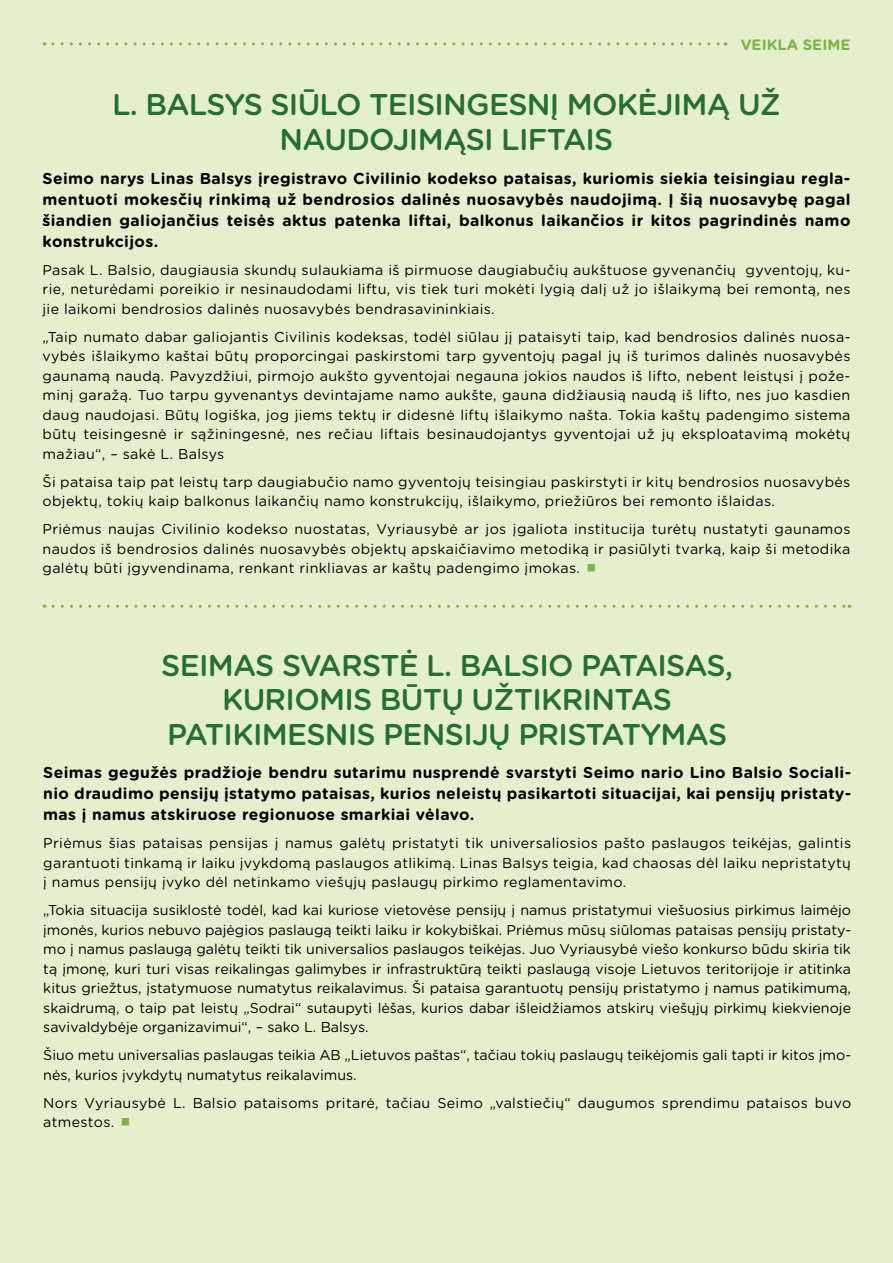
<style>
.page{position:relative;width:893px;height:1263px;background:#e6efcd}
.page>*{position:absolute;margin:0;border:0;box-sizing:border-box;transform-origin:0 0}
.t1{font:500 30px "Gotham Rounded";letter-spacing:-.025em;color:#227131}
.t2{font:700 15.75px/21px "Gotham Rounded";letter-spacing:.025em;color:#000;text-align:justify}
.t3{font:700 15px "Gotham Rounded";color:#7ab63e}
.t4{font:14.25px/19.5px "Gotham Rounded";letter-spacing:.025em;color:#000;text-align:justify}
.t5{font:14.25px/19.5px "Gotham Rounded";color:#000}
</style>
<div class="page">
<svg style="left:53px;top:42px;width:673px;height:3px"></svg>
<svg style="left:53px;top:605px;width:797px;height:3px"></svg>
<p class="t3" style="left:741px;top:34px;width:111px">VEIKLA SEIME</p>
<h1 class="t1" style="left:112px;top:83px;width:75px">L. BALS</h1>
<h1 class="t1" style="left:224px;top:83px;width:164px">YSSIŪLO TEISINGESN</h1>
<h1 class="t1" style="left:550px;top:83px;width:41px">Į MOK</h1>
<h1 class="t1" style="left:637px;top:83px;width:141px">ĖJIMĄ UŽ</h1>
<h1 class="t1" style="left:280px;top:118px;width:285px">NAUDOJIMĄSI LI FTAIS</h1>
<p class="t2" style="left:43px;top:167px;width:809px">Seimo narys Linas Balsys įregistravo Civilinio kodekso pataisas, kuriomis siekia teisingiau regla&shy;mentuoti mokesčių rinkimą už bendrosios dalinės nuosavybės naudojimą. Į šią nuosavybę pagal šiandien galiojančius teisės aktus patenka liftai, balkonus laikančios ir kitos pagrindinės namo konstrukcijos.</p>
<p class="t4" style="left:43px;top:259px;width:809px">Pasak L. Balsio, daugiausia skundų sulaukiama iš pirmuose daugiabučių aukštuose gyvenančių gyventojų, ku&shy;rie, neturėdami poreikio ir nesinaudodami liftu, vis tiek turi mokėti lygią dalį už jo išlaikymą bei remontą, nes jie laikomi bendrosios dalinės nuosavybės bendrasavininkiais.</p>
<p class="t4" style="left:43px;top:326px;width:809px">„Taip numato dabar galiojantis Civilinis kodeksas, todėl siūlau jį pataisyti taip, kad bendrosios dalinės nuosa&shy;vybės išlaikymo kaštai būtų proporcingai paskirstomi tarp gyventojų pagal jų iš turimos dalinės nuosavybės gaunamą naudą. Pavyzdžiui, pirmojo aukšto gyventojai negauna jokios naudos iš lifto, nebent leistųsi į pože&shy;minį garažą. Tuo tarpu gyvenantys devintajame namo aukšte, gauna didžiausią naudą iš lifto, nes juo kasdien daug naudojasi. Būtų logiška, jog jiems tektų ir didesnė liftų išlaikymo našta. Tokia kaštų padengimo sistema būtų teisingesnė ir sąžiningesnė, nes rečiau liftais besinaudojantys gyventojai už jų eksploatavimą mokėtų mažiau“, – sakė L. Balsys</p>
<p class="t4" style="left:43px;top:471px;width:809px">Ši pataisa taip pat leistų tarp daugiabučio namo gyventojų teisingiau paskirstyti ir kitų bendrosios nuosavybės objektų, tokių kaip balkonus laikančių namo konstrukcijų, išlaikymo, priežiūros bei remonto išlaidas.</p>
<p class="t4" style="left:43px;top:519px;width:809px">Priėmus naujas Civilinio kodekso nuostatas, Vyriausybė ar jos įgaliota institucija turėtų nustatyti gaunamos naudos iš bendrosios dalinės nuosavybės objektų apskaičiavimo metodiką ir pasiūlyti tvarką, kaip ši metodika galėtų būti įgyvendinama, renkant rinkliavas ar kaštų padengimo įmokas.</p>
<h1 class="t1" style="left:161px;top:644px;width:38px">SEIMAS</h1>
<h1 class="t1" style="left:282px;top:644px;width:21px">SVARST</h1>
<h1 class="t1" style="left:399px;top:644px;width:101px">Ė L. BALSIO</h1>
<h1 class="t1" style="left:581px;top:644px;width:19px">PATAISAS</h1>
<h1 class="t1" style="left:725px;top:644px;width:10px">,</h1>
<h1 class="t1" style="left:222px;top:678px;width:61px">KURIOMIS</h1>
<h1 class="t1" style="left:380px;top:678px;width:133px">BŪTŲ UŽTIKRINTAS</h1>
<h1 class="t1" style="left:167px;top:713px;width:19px">PATIKIMESNIS</h1>
<h1 class="t1" style="left:383px;top:713px;width:18px">PENSI</h1>
<h1 class="t1" style="left:472px;top:713px;width:65px">JŲ PRISTAT</h1>
<h1 class="t1" style="left:640px;top:713px;width:42px">YMAS</h1>
<p class="t2" style="left:43px;top:762px;width:809px">Seimas gegužės pradžioje bendru sutarimu nusprendė svarstyti Seimo nario Lino Balsio Sociali&shy;nio draudimo pensijų įstatymo pataisas, kurios neleistų pasikartoti situacijai, kai pensijų pristaty&shy;mas į namus atskiruose regionuose smarkiai vėlavo.</p>
<p class="t4" style="left:43px;top:833px;width:809px">Priėmus šias pataisas pensijas į namus galėtų pristatyti tik universaliosios pašto paslaugos teikėjas, galintis garantuoti tinkamą ir laiku įvykdomą paslaugos atlikimą. Linas Balsys teigia, kad chaosas dėl laiku nepristatytų į namus pensijų įvyko dėl netinkamo viešųjų paslaugų pirkimo reglamentavimo.</p>
<p class="t4" style="left:43px;top:900px;width:809px">„Tokia situacija susiklostė todėl, kad kai kuriose vietovėse pensijų į namus pristatymui viešuosius pirkimus laimėjo įmonės, kurios nebuvo pajėgios paslaugą teikti laiku ir kokybiškai. Priėmus mūsų siūlomas pataisas pensijų pristaty&shy;mo į namus paslaugą galėtų teikti tik universalios paslaugos teikėjas. Juo Vyriausybė viešo konkurso būdu skiria tik tą įmonę, kuri turi visas reikalingas galimybes ir infrastruktūrą teikti paslaugą visoje Lietuvos teritorijoje ir atitinka kitus griežtus, įstatymuose numatytus reikalavimus. Ši pataisa garantuotų pensijų pristatymo į namus patikimumą, skaidrumą, o taip pat leistų „Sodrai“ sutaupyti lėšas, kurios dabar išleidžiamos atskirų viešųjų pirkimų kiekvienoje savivaldybėje organizavimui“, – sako L. Balsys.</p>
<p class="t5" style="left:43px;top:1045px;width:809px">Šiuo metu universalias paslaugas teikia AB „Lietuvos paštas“, tačiau tokių paslaugų teikėjomis gali tapti ir kitos įmo&shy;nės, kurios įvykdytų numatytus reikalavimus.</p>
<p class="t4" style="left:43px;top:1092px;width:809px">Nors Vyriausybė L. Balsio pataisoms pritarė, tačiau Seimo „valstiečių“ daugumos sprendimu pataisos buvo atmestos.</p>
</div>
